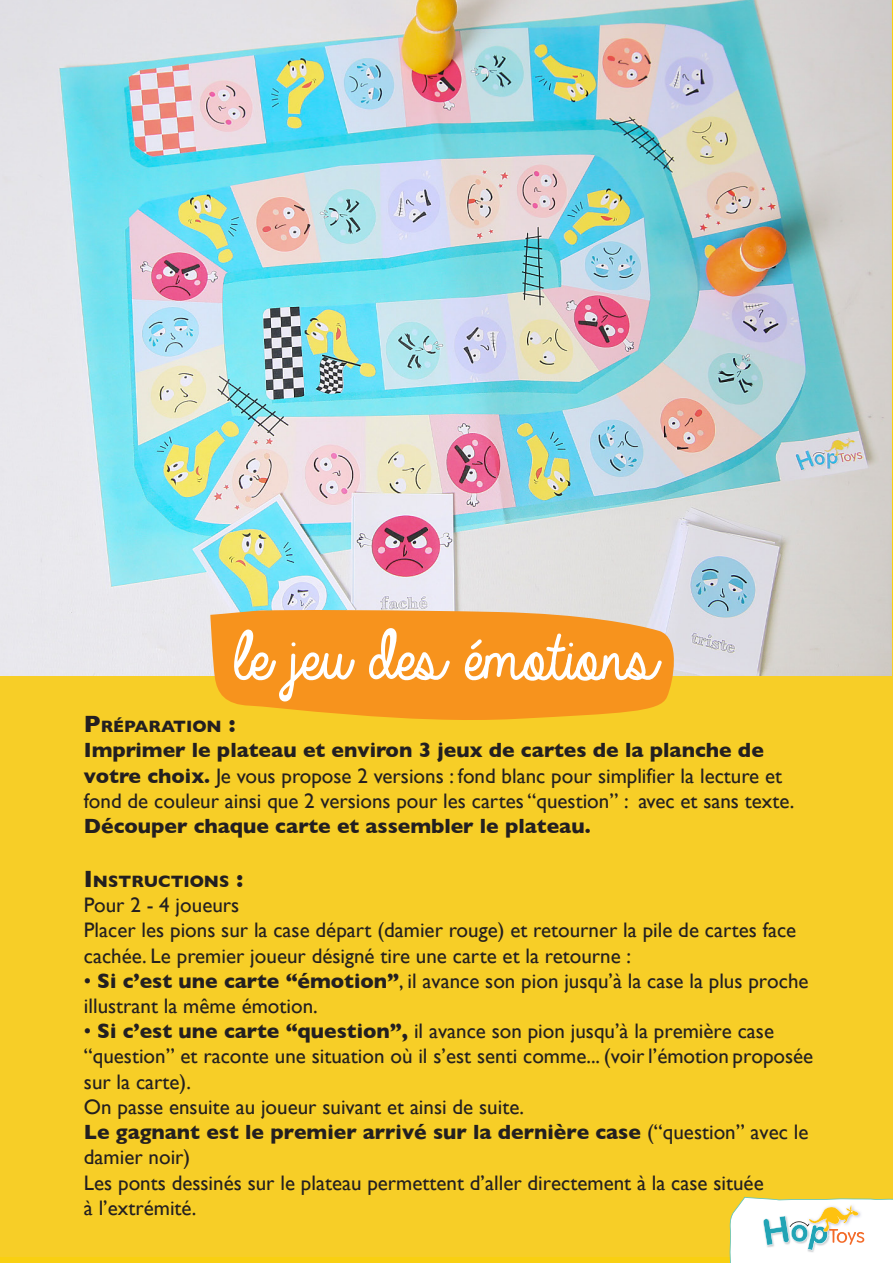
<style>
.page{position:relative;width:893px;height:1263px;background:#fff}
.page>*{position:absolute;margin:0;border:0;box-sizing:border-box;transform-origin:0 0}
.t1{font:73.5px "Always In My Heart";color:#fff}
.t2{font:21px/25.2px "Gill Sans";color:#231f20}
.t3{font:700 16.8px "Gill Sans";color:#231f20}
.s1{font-size:24px}
.s2{font-weight:700}
</style>
<div class="page">
<div style="left:0;top:638px;width:893px;height:619px;background:#f7ce27"></div>
<img style="left:0;top:0;width:891px;height:675px">
<svg style="left:210px;top:609px;width:471px;height:115px;background:#f59d29"></svg>
<svg style="left:730px;top:1197px;width:163px;height:66px"></svg>
<p class="t1" style="left:221px;top:617px;width:424px">le jeu des émotions</p>
<p class="t3" style="left:84px;top:713px;width:153px"><span class="s1">P</span>RÉPARATION <span class="s1">:</span></p>
<p class="t2" style="left:84px;top:737px;width:712px"><span class="s2">Imprimer le plateau et environ 3 jeux de cartes de la planche de votre choix.</span> Je vous propose 2 versions : fond blanc pour simplifier la lecture et fond de couleur ainsi que 2 versions pour les cartes “question” : avec et sans texte.<br><span class="s2">Découper chaque carte et assembler le plateau.</span></p>
<p class="t3" style="left:84px;top:868px;width:161px"><span class="s1">I</span>NSTRUCTIONS <span class="s1">:</span></p>
<p class="t2" style="left:84px;top:892px;width:714px">Pour 2 - 4 joueurs<br>Placer les pions sur la case départ (damier rouge) et retourner la pile de cartes face cachée. Le premier joueur désigné tire une carte et la retourne :</p>
<p class="t2" style="left:84px;top:968px;width:726px">• <span class="s2">Si c’est une carte “émotion”</span>, il avance son pion jusqu’à la case la plus proche illustrant la même émotion.</p>
<p class="t2" style="left:84px;top:1018px;width:731px">• <span class="s2">Si c’est une carte “question”,</span> il avance son pion jusqu’à la première case “question” et raconte une situation où il s’est senti comme... (voir l’émotion proposée sur la carte).<br>On passe ensuite au joueur suivant et ainsi de suite.<br><span class="s2">Le gagnant est le premier arrivé sur la dernière case</span> (“question” avec le damier noir)<br>Les ponts dessinés sur le plateau permettent d’aller directement à la case située<br>à l’extrémité.</p>
</div>
